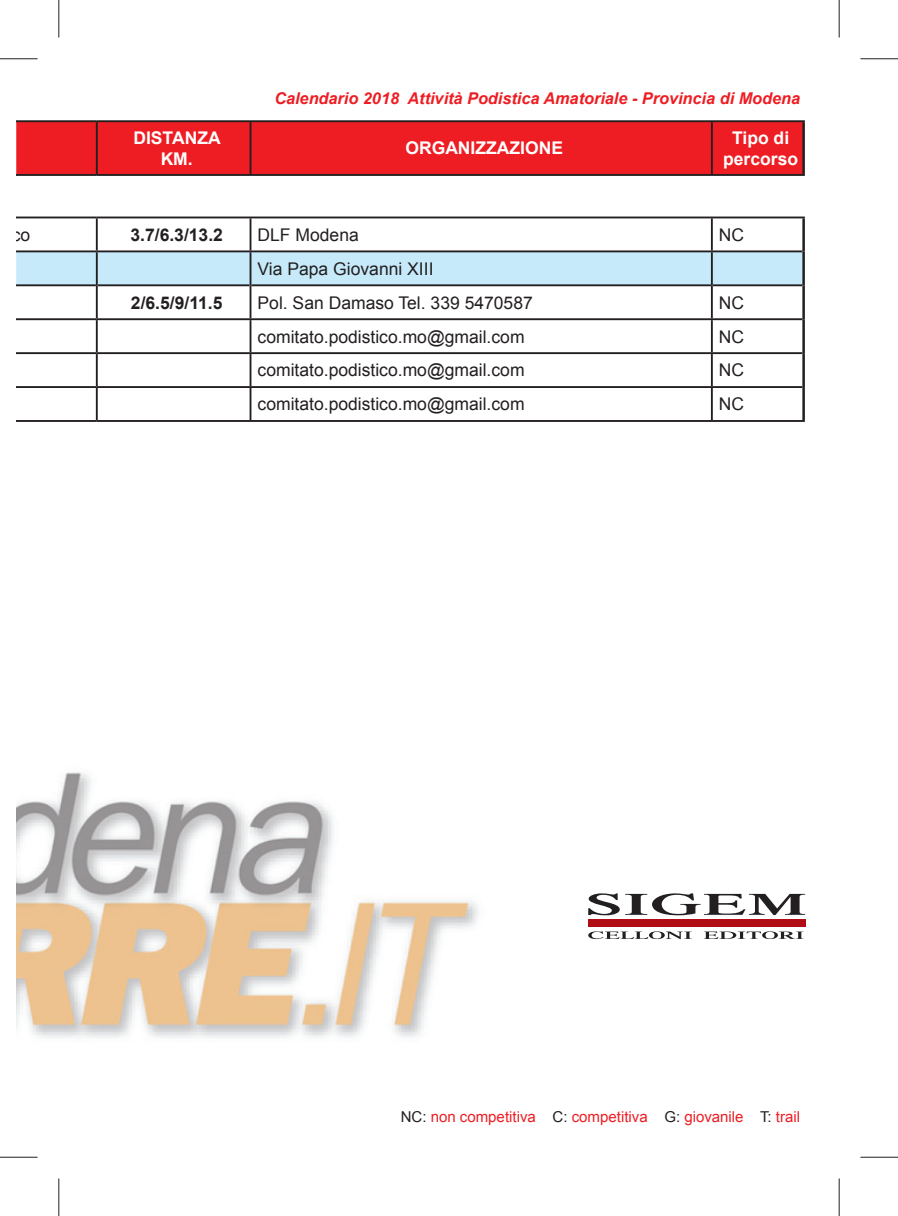
<style>
.page{position:relative;width:898px;height:1216px;background:#fff}
.page>*{position:absolute;margin:0;border:0;box-sizing:border-box;transform-origin:0 0}
.t1{font:17.5px "Arial";color:#231f20}
.t2{font:700 17.5px/21px "Arial";color:#fff;text-align:center}
.t3{font:700 17.5px "Arial";color:#231f20}
.t4{font:italic 700 16.25px "Arial";color:#ee1d23}
.t5{font:15px "Arial";color:#ee1d23}
.s1{color:#231f20}
</style>
<div class="page">
<img style="left:16px;top:772px;width:462px;height:266px">
<div style="left:16px;top:122px;width:786px;height:52px;background:#ee1d23"></div>
<div style="left:16px;top:252px;width:786px;height:32px;background:#c6eafa"></div>
<hr style="left:802px;top:122px;width:2px;height:52px;background:#231f20">
<hr style="left:802px;top:218px;width:2px;height:33px;background:#231f20">
<hr style="left:802px;top:251px;width:2px;height:34px;background:#231f20">
<hr style="left:802px;top:285px;width:2px;height:34px;background:#231f20">
<hr style="left:802px;top:319px;width:2px;height:34px;background:#231f20">
<hr style="left:802px;top:353px;width:2px;height:34px;background:#231f20">
<hr style="left:802px;top:387px;width:2px;height:33px;background:#231f20">
<hr style="left:16px;top:120px;width:81px;height:2px;background:#231f20">
<hr style="left:97px;top:120px;width:707px;height:2px;background:#231f20">
<hr style="left:16px;top:174px;width:81px;height:2px;background:#231f20">
<hr style="left:97px;top:174px;width:707px;height:2px;background:#231f20">
<hr style="left:16px;top:284px;width:80px;height:2px;background:#231f20">
<hr style="left:98px;top:284px;width:151px;height:2px;background:#231f20">
<hr style="left:251px;top:284px;width:459px;height:2px;background:#231f20">
<hr style="left:712px;top:284px;width:90px;height:2px;background:#231f20">
<hr style="left:16px;top:420px;width:81px;height:2px;background:#231f20">
<hr style="left:97px;top:420px;width:707px;height:2px;background:#231f20">
<hr style="left:16px;top:250px;width:81px;height:2px;background:#231f20">
<hr style="left:97px;top:250px;width:705px;height:2px;background:#231f20">
<hr style="left:16px;top:318px;width:81px;height:2px;background:#231f20">
<hr style="left:97px;top:318px;width:705px;height:2px;background:#231f20">
<hr style="left:16px;top:352px;width:81px;height:2px;background:#231f20">
<hr style="left:97px;top:352px;width:705px;height:2px;background:#231f20">
<hr style="left:16px;top:386px;width:81px;height:2px;background:#231f20">
<hr style="left:97px;top:386px;width:705px;height:2px;background:#231f20">
<hr style="left:16px;top:217px;width:81px;height:1px;background:#231f20">
<hr style="left:97px;top:217px;width:707px;height:1px;background:#231f20">
<hr style="left:96px;top:122px;width:2px;height:52px;background:#231f20">
<hr style="left:249px;top:122px;width:2px;height:52px;background:#231f20">
<hr style="left:710px;top:122px;width:2px;height:52px;background:#231f20">
<hr style="left:96px;top:218px;width:2px;height:32px;background:#231f20">
<hr style="left:249px;top:218px;width:2px;height:32px;background:#231f20">
<hr style="left:710px;top:218px;width:2px;height:32px;background:#231f20">
<hr style="left:96px;top:252px;width:2px;height:33px;background:#231f20">
<hr style="left:249px;top:252px;width:2px;height:33px;background:#231f20">
<hr style="left:710px;top:252px;width:2px;height:33px;background:#231f20">
<hr style="left:96px;top:285px;width:2px;height:33px;background:#231f20">
<hr style="left:249px;top:285px;width:2px;height:33px;background:#231f20">
<hr style="left:710px;top:285px;width:2px;height:33px;background:#231f20">
<hr style="left:96px;top:320px;width:2px;height:32px;background:#231f20">
<hr style="left:249px;top:320px;width:2px;height:32px;background:#231f20">
<hr style="left:710px;top:320px;width:2px;height:32px;background:#231f20">
<hr style="left:96px;top:354px;width:2px;height:32px;background:#231f20">
<hr style="left:249px;top:354px;width:2px;height:32px;background:#231f20">
<hr style="left:710px;top:354px;width:2px;height:32px;background:#231f20">
<hr style="left:96px;top:388px;width:2px;height:32px;background:#231f20">
<hr style="left:249px;top:388px;width:2px;height:32px;background:#231f20">
<hr style="left:710px;top:388px;width:2px;height:32px;background:#231f20">
<div style="left:587px;top:919px;width:217px;height:8px;background:#b00d15"></div>
<svg style="left:588px;top:893px;width:216px;height:22px"></svg>
<svg style="left:588px;top:931px;width:103px;height:8px"></svg>
<svg style="left:704px;top:931px;width:99px;height:8px"></svg>
<hr style="left:0;top:58px;width:38px;height:1px;background:#231f20">
<hr style="left:860px;top:58px;width:37px;height:1px;background:#231f20">
<hr style="left:0;top:1157px;width:38px;height:1px;background:#231f20">
<hr style="left:860px;top:1157px;width:37px;height:1px;background:#231f20">
<hr style="left:58px;top:0;width:1px;height:38px;background:#231f20">
<hr style="left:58px;top:1178px;width:1px;height:38px;background:#231f20">
<hr style="left:838px;top:0;width:1px;height:38px;background:#231f20">
<hr style="left:838px;top:1178px;width:1px;height:38px;background:#231f20">
<p class="t4" style="left:274px;top:88px;width:527px">Calendario 2018 Attività Podistica Amatoriale - Provincia di Modena</p>
<p class="t2" style="left:133px;top:128px;width:89px">DISTANZA<br>KM.</p>
<p class="t2" style="left:405px;top:138px;width:159px">ORGANIZZAZIONE</p>
<p class="t2" style="left:722px;top:128px;width:76px">Tipo di percorso</p>
<p class="t1" style="left:12px;top:223px;width:20px">co</p>
<p class="t3" style="left:130px;top:223px;width:94px">3.7/6.3/13.2</p>
<p class="t1" style="left:257px;top:223px;width:103px">DLF Modena</p>
<p class="t1" style="left:718px;top:223px;width:27px">NC</p>
<p class="t1" style="left:257px;top:257px;width:177px">Via Papa Giovanni XIII</p>
<p class="t3" style="left:131px;top:291px;width:93px">2/6.5/9/11.5</p>
<p class="t1" style="left:257px;top:291px;width:276px">Pol. San Damaso Tel. 339 5470587</p>
<p class="t1" style="left:718px;top:291px;width:27px">NC</p>
<p class="t1" style="left:257px;top:325px;width:268px">comitato.podistico.mo@gmail.com</p>
<p class="t1" style="left:718px;top:325px;width:27px">NC</p>
<p class="t1" style="left:257px;top:359px;width:268px">comitato.podistico.mo@gmail.com</p>
<p class="t1" style="left:718px;top:359px;width:27px">NC</p>
<p class="t1" style="left:257px;top:393px;width:268px">comitato.podistico.mo@gmail.com</p>
<p class="t1" style="left:718px;top:393px;width:27px">NC</p>
<p class="t5" style="left:400px;top:1107px;width:401px"><span class="s1">NC:</span> non competitiva <span class="s1">C:</span> competitiva <span class="s1">G:</span> giovanile <span class="s1">T:</span> trail</p>
</div>
